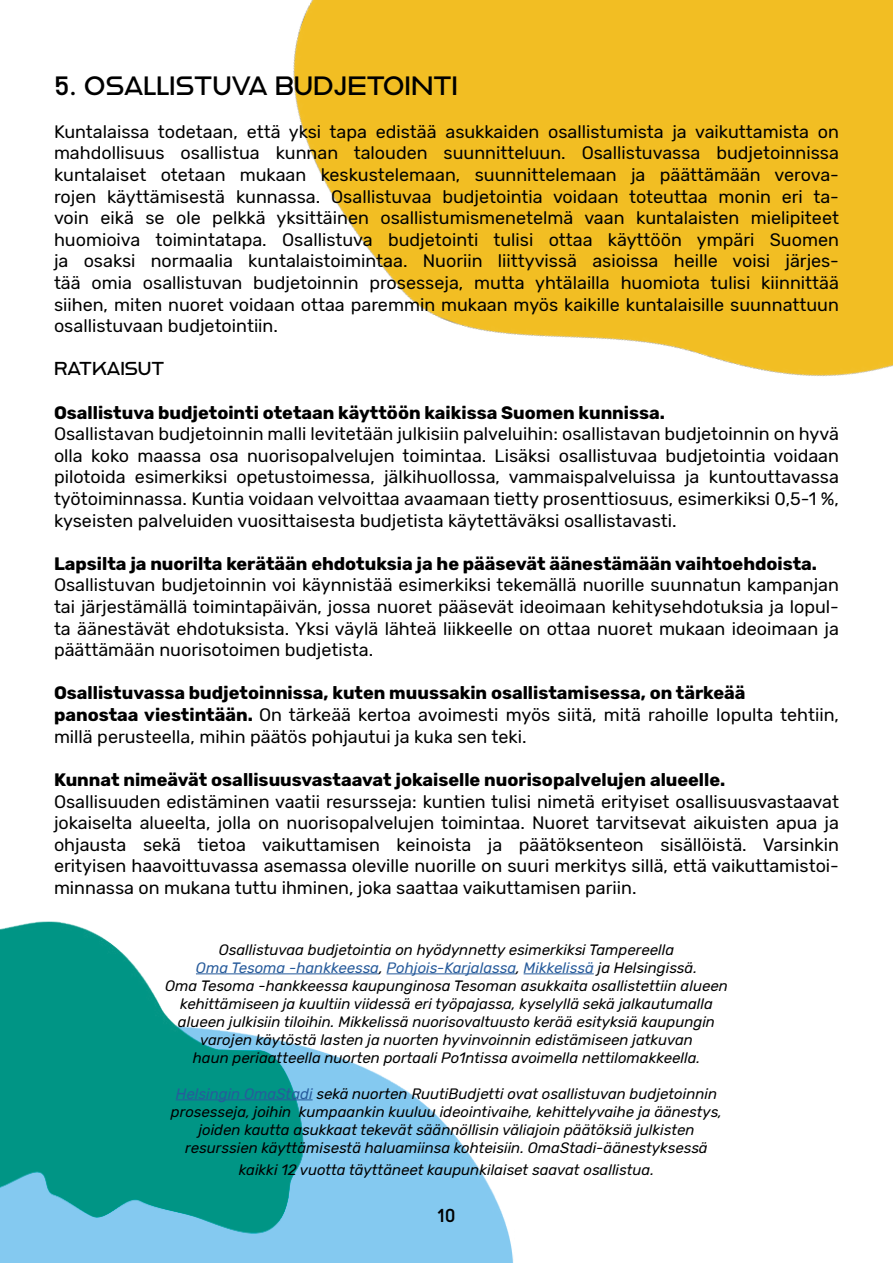
<style>
.page{position:relative;width:893px;height:1263px;background:#fff}
.page>*{position:absolute;margin:0;border:0;box-sizing:border-box;transform-origin:0 0}
.t1{font:25.5px "Reross Quadratic";color:#000}
.t2{font:18px/21.6px "Rubik";color:#000;text-align:justify}
.t3{font:700 18px "Rubik";color:#000}
.t4{font:18px "Reross Quadratic";color:#000}
.t5{font:italic 15px/18px "Rubik";color:#000;text-align:center}
.s1{font-weight:700}
.s2{color:#275b9b}
</style>
<div class="page">
<img style="left:293px;top:0;width:600px;height:376px">
<img style="left:0;top:921px;width:514px;height:342px">
<hr style="left:196px;top:973px;width:183px;height:1px;background:#275b9b">
<hr style="left:387px;top:973px;width:129px;height:1px;background:#275b9b">
<hr style="left:524px;top:973px;width:70px;height:1px;background:#275b9b">
<hr style="left:176px;top:1099px;width:137px;height:1px;background:#275b9b">
<h1 class="t1" style="left:54px;top:69px;width:406px">5. OSALLISTUVA BUDJETOINTI</h1>
<p class="t2" style="left:54px;top:121px;width:786px">Kuntalaissa todetaan, että yksi tapa edistää asukkaiden osallistumista ja vaikuttamista on mahdollisuus osallistua kunnan talouden suunnitteluun. Osallistuvassa budjetoinnissa kuntalaiset otetaan mukaan keskustelemaan, suunnittelemaan ja päättämään verova&shy;rojen käyttämisestä kunnassa. Osallistuvaa budjetointia voidaan toteuttaa monin eri ta&shy;voin eikä se ole pelkkä yksittäinen osallistumismenetelmä vaan kuntalaisten mielipiteet huomioiva toimintatapa. Osallistuva budjetointi tulisi ottaa käyttöön ympäri Suomen ja osaksi normaalia kuntalaistoimintaa. Nuoriin liittyvissä asioissa heille voisi järjes&shy;tää omia osallistuvan budjetoinnin prosesseja, mutta yhtälailla huomiota tulisi kiinnittää siihen, miten nuoret voidaan ottaa paremmin mukaan myös kaikille kuntalaisille suunnattuun osallistuvaan budjetointiin.</p>
<p class="t4" style="left:54px;top:357px;width:112px">RATKAISUT</p>
<p class="t3" style="left:54px;top:402px;width:613px">Osallistuva budjetointi otetaan käyttöön kaikissa Suomen kunnissa.</p>
<p class="t2" style="left:54px;top:424px;width:786px">Osallistavan budjetoinnin malli levitetään julkisiin palveluihin: osallistavan budjetoinnin on hyvä olla koko maassa osa nuorisopalvelujen toimintaa. Lisäksi osallistuvaa budjetointia voidaan pilotoida esimerkiksi opetustoimessa, jälkihuollossa, vammaispalveluissa ja kuntouttavassa työtoiminnassa. Kuntia voidaan velvoittaa avaamaan tietty prosenttiosuus, esimerkiksi 0,5-1 %, kyseisten palveluiden vuosittaisesta budjetista käytettäväksi osallistavasti.</p>
<p class="t3" style="left:54px;top:553px;width:765px">Lapsilta ja nuorilta kerätään ehdotuksia ja he pääsevät äänestämään vaihtoehdoista.</p>
<p class="t2" style="left:54px;top:575px;width:786px">Osallistuvan budjetoinnin voi käynnistää esimerkiksi tekemällä nuorille suunnatun kampanjan tai järjestämällä toimintapäivän, jossa nuoret pääsevät ideoimaan kehitysehdotuksia ja lopul&shy;ta äänestävät ehdotuksista. Yksi väylä lähteä liikkeelle on ottaa nuoret mukaan ideoimaan ja päättämään nuorisotoimen budjetista.</p>
<p class="t2" style="left:54px;top:683px;width:786px;text-align:left"><span class="s1">Osallistuvassa budjetoinnissa, kuten muussakin osallistamisessa, on tärkeää<br>panostaa viestintään.</span> On tärkeää kertoa avoimesti myös siitä, mitä rahoille lopulta tehtiin, millä perusteella, mihin päätös pohjautui ja kuka sen teki.</p>
<p class="t3" style="left:54px;top:769px;width:673px">Kunnat nimeävät osallisuusvastaavat jokaiselle nuorisopalvelujen alueelle.</p>
<p class="t2" style="left:54px;top:791px;width:786px">Osallisuuden edistäminen vaatii resursseja: kuntien tulisi nimetä erityiset osallisuusvastaavat jokaiselta alueelta, jolla on nuorisopalvelujen toimintaa. Nuoret tarvitsevat aikuisten apua ja ohjausta sekä tietoa vaikuttamisen keinoista ja päätöksenteon sisällöistä. Varsinkin erityisen haavoittuvassa asemassa oleville nuorille on suuri merkitys sillä, että vaikuttamistoi&shy;minnassa on mukana tuttu ihminen, joka saattaa vaikuttamisen pariin.</p>
<p class="t5" style="left:165px;top:941px;width:564px">Osallistuvaa budjetointia on hyödynnetty esimerkiksi Tampereella<br><span class="s2">Oma Tesoma -hankkeessa</span>, <span class="s2">Pohjois-Karjalassa</span>, <span class="s2">Mikkelissä</span> ja Helsingissä.<br>Oma Tesoma -hankkeessa kaupunginosa Tesoman asukkaita osallistettiin alueen kehittämiseen ja kuultiin viidessä eri työpajassa, kyselyllä sekä jalkautumalla alueen julkisiin tiloihin. Mikkelissä nuorisovaltuusto kerää esityksiä kaupungin varojen käytöstä lasten ja nuorten hyvinvoinnin edistämiseen jatkuvan<br>haun periaatteella nuorten portaali Po1ntissa avoimella nettilomakkeella.</p>
<p class="t5" style="left:171px;top:1085px;width:553px"><span class="s2">Helsingin OmaStadi</span> sekä nuorten RuutiBudjetti ovat osallistuvan budjetoinnin prosesseja, joihin kumpaankin kuuluu ideointivaihe, kehittelyvaihe ja äänestys, joiden kautta asukkaat tekevät säännöllisin väliajoin päätöksiä julkisten resurssien käyttämisestä haluamiinsa kohteisiin. OmaStadi-äänestyksessä</p>
<p class="t5" style="left:239px;top:1161px;width:417px">kaikki 12 vuotta täyttäneet kaupunkilaiset saavat osallistua.</p>
<p class="t4" style="left:437px;top:1204px;width:20px">10</p>
</div>
